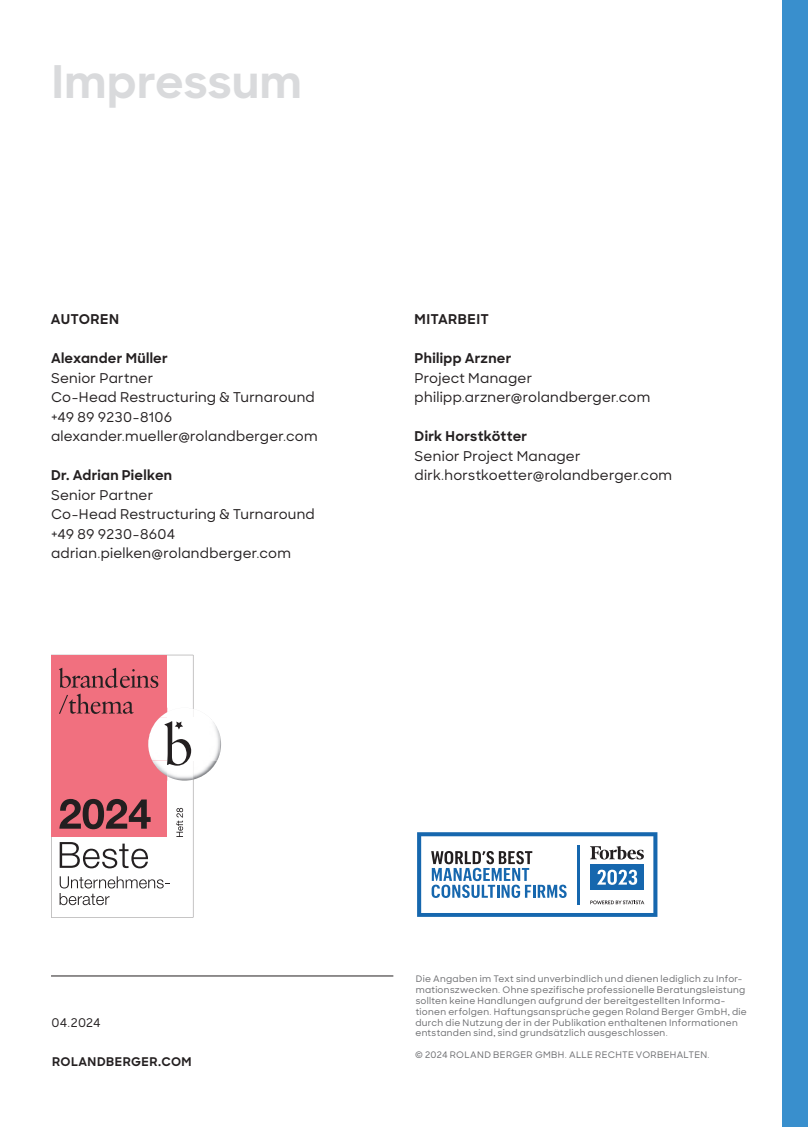
<style>
.page{position:relative;width:808px;height:1127px;background:#fff}
.page>*{position:absolute;margin:0;border:0;box-sizing:border-box;transform-origin:0 0}
.t1{font:700 45px "RB Design";letter-spacing:.005em;color:#d9dadc}
.t2{font:500 13.5px/19.5px "RB Design";letter-spacing:.02em;color:#231f20}
.t3{font:700 13.5px "RB Design";letter-spacing:.02em;color:#231f20}
.t4{font:700 12px "RB Design";letter-spacing:.04em;color:#231f20}
.t5{font:500 12px "RB Design";letter-spacing:.015em;color:#231f20}
.t6{font:500 9px/10.8px "RB Design";letter-spacing:.035em;color:#6c6d70}
</style>
<div class="page">
<div style="left:782px;top:0;width:26px;height:1127px;background:#398fcd"></div>
<hr style="left:51px;top:975px;width:342px;height:1px;background:#231f20">
<svg style="left:417px;top:832px;width:240px;height:85px"></svg>
<svg style="left:51px;top:655px;width:142px;height:262px"></svg>
<svg style="left:60px;top:842px;width:88px;height:26px"></svg>
<svg style="left:60px;top:876px;width:109px;height:29px"></svg>
<div style="left:51px;top:655px;width:116px;height:182px;background:#f1707f"></div>
<svg style="left:59px;top:799px;width:92px;height:30px"></svg>
<img style="left:211px;top:719px;width:9px;height:41px">
<img style="left:194px;top:760px;width:23px;height:19px">
<svg style="left:217px;top:734px;width:4px;height:26px"></svg>
<svg style="left:59px;top:668px;width:135px;height:113px"></svg>
<svg style="left:176px;top:808px;width:7px;height:29px"></svg>
<h1 class="t1" style="left:52px;top:51px;width:252px">Impressum</h1>
<h2 class="t3" style="left:51px;top:310px;width:70px">AUTOREN</h2>
<h2 class="t3" style="left:51px;top:350px;width:118px">Alexander Müller</h2>
<h2 class="t2" style="left:51px;top:368px;width:268px">Senior Partner<br>Co-Head Restructuring &amp; Turnaround +49 89 9230-8106 alexander.mueller@rolandberger.com</h2>
<h2 class="t3" style="left:51px;top:466px;width:123px">Dr. Adrian Pielken</h2>
<h2 class="t2" style="left:51px;top:485px;width:265px">Senior Partner<br>Co-Head Restructuring &amp; Turnaround +49 89 9230-8604 adrian.pielken@rolandberger.com</h2>
<h2 class="t3" style="left:415px;top:311px;width:76px">MITARBEIT</h2>
<h2 class="t3" style="left:415px;top:350px;width:98px">Philipp Arzner</h2>
<h2 class="t2" style="left:415px;top:368px;width:237px">Project Manager philipp.arzner@rolandberger.com</h2>
<h2 class="t3" style="left:415px;top:427px;width:114px">Dirk Horstkötter</h2>
<h2 class="t2" style="left:415px;top:446px;width:259px">Senior Project Manager dirk.horstkoetter@rolandberger.com</h2>
<h3 class="t5" style="left:52px;top:1014px;width:50px">04.2024</h3>
<h3 class="t4" style="left:52px;top:1053px;width:141px">ROLANDBERGER.COM</h3>
<p class="t6" style="left:415px;top:974px;width:333px">Die Angaben im Text sind unverbindlich und dienen lediglich zu Infor&shy;mationszwecken. Ohne spezifische professionelle Beratungsleistung sollten keine Handlungen aufgrund der bereitgestellten Informa&shy;tionen erfolgen. Haftungsansprüche gegen Roland Berger GmbH, die durch die Nutzung der in der Publikation enthaltenen Informationen entstanden sind, sind grundsätzlich ausgeschlossen.</p>
<p class="t6" style="left:415px;top:1049px;width:296px">© 2024 ROLAND BERGER GMBH. ALLE RECHTE VORBEHALTEN.</p>
</div>
